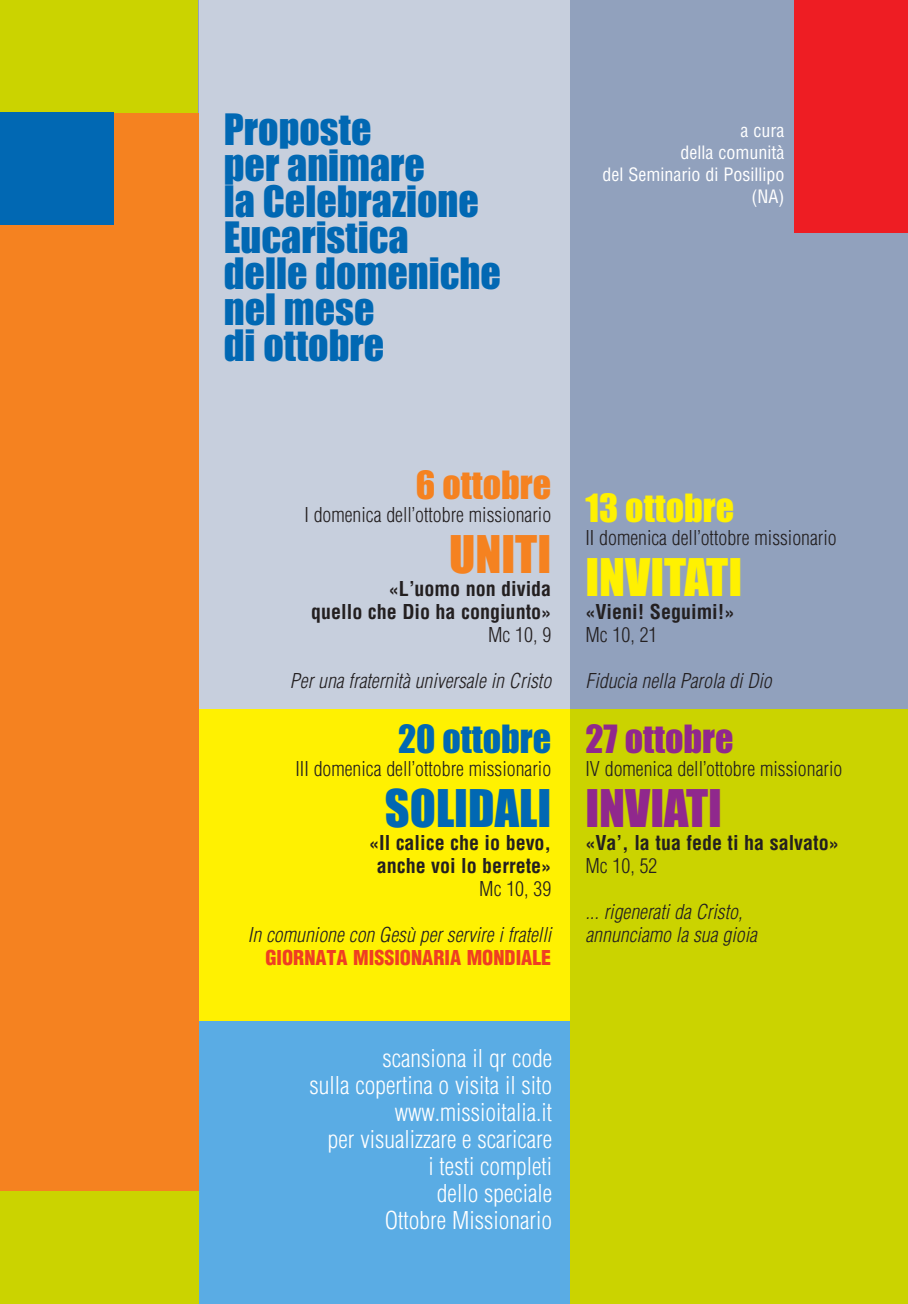
<style>
.page{position:relative;width:908px;height:1304px;background:#fff}
.page>*{position:absolute;margin:0;border:0;box-sizing:border-box;transform-origin:0 0}
.t1{font:48px "Impact";color:#fff101}
.t2{font:48px "Impact";color:#0168b3}
.t3{font:48px "Impact";color:#90288d}
.t4{font:48px "Impact";color:#f58220}
.t5{font:40px/36px "Impact";color:#0168b3}
.t6{font:36px "Impact";color:#fff101}
.t7{font:36px "Impact";color:#90288d}
.t8{font:36px "Impact";color:#0168b3}
.t9{font:36px "Impact";color:#f58220}
.t10{font:300 condensed 24px/27px "Helvetica";color:#fff;text-align:right}
.t11{font:italic 300 condensed 20px/23px "Helvetica";color:#231f20}
.t12{font:700 condensed 20px/23px "Helvetica";color:#231f20;text-align:right}
.t13{font:300 condensed 20px "Helvetica";color:#231f20}
.t14{font:condensed 18px/22px "Helvetica";color:#fff;text-align:right}
.s1{font-weight:300}
.s2{font-weight:900;font-style:normal;color:#ef3e22}
</style>
<div class="page">
<div style="left:0;top:0;width:907px;height:1304px;background:#cbd300"></div>
<div style="left:198px;top:0;width:709px;height:709px;background:#91a1bd"></div>
<div style="left:0;top:113px;width:198px;height:1078px;background:#f58220"></div>
<div style="left:0;top:112px;width:113px;height:113px;background:#0168b3"></div>
<div style="left:794px;top:0;width:113px;height:232px;background:#ee1d23"></div>
<div style="left:198px;top:1020px;width:371px;height:284px;background:#5aace4"></div>
<div style="left:198px;top:0;width:371px;height:709px;background:#c7cfdd"></div>
<div style="left:198px;top:709px;width:371px;height:311px;background:#fff101"></div>
<p class="t5" style="left:224px;top:113px;width:278px">Proposte<br>per animare<br>la Celebrazione<br>Eucaristica delle domeniche nel mese<br>di ottobre</p>
<p class="t14" style="left:602px;top:120px;width:183px">a cura<br>della comunità<br>del Seminario di Posillipo (NA)</p>
<p class="t9" style="left:415px;top:465px;width:137px">6 ottobre</p>
<p class="t13" style="left:304px;top:507px;width:248px">I domenica dell’ottobre missionario</p>
<p class="t4" style="left:449px;top:528px;width:103px">UNITI</p>
<p class="t12" style="left:311px;top:578px;width:241px">«L’uomo non divida<br>quello che Dio ha congiunto»<br><span class="s1">Mc 10, 9</span></p>
<p class="t11" style="left:290px;top:670px;width:263px">Per una fraternità universale in Cristo</p>
<p class="t8" style="left:398px;top:720px;width:155px">20 ottobre</p>
<p class="t13" style="left:295px;top:761px;width:257px">III domenica dell’ottobre missionario</p>
<p class="t2" style="left:385px;top:782px;width:168px">SOLIDALI</p>
<p class="t12" style="left:369px;top:833px;width:183px">«Il calice che io bevo, anche voi lo berrete»<br><span class="s1">Mc 10, 39</span></p>
<p class="t11" style="left:248px;top:925px;width:304px;text-align:right">In comunione con Gesù per servire i fratelli<br><span class="s2">GIORNATA MISSIONARIA MONDIALE</span></p>
<p class="t6" style="left:585px;top:488px;width:150px">13 ottobre</p>
<p class="t13" style="left:585px;top:530px;width:253px">II domenica dell’ottobre missionario</p>
<p class="t1" style="left:585px;top:551px;width:158px">INVITATI</p>
<p class="t12" style="left:585px;top:601px;width:150px;text-align:left">«Vieni! Seguimi!»<br><span class="s1">Mc 10, 21</span></p>
<p class="t11" style="left:585px;top:670px;width:188px">Fiducia nella Parola di Dio</p>
<p class="t7" style="left:585px;top:720px;width:149px">27 ottobre</p>
<p class="t13" style="left:585px;top:761px;width:258px">IV domenica dell’ottobre missionario</p>
<p class="t3" style="left:585px;top:782px;width:138px">INVIATI</p>
<p class="t12" style="left:585px;top:833px;width:255px;text-align:left">«Va’, la tua fede ti ha salvato»<br><span class="s1">Mc 10, 52</span></p>
<p class="t11" style="left:585px;top:902px;width:173px">... rigenerati da Cristo, annunciamo la sua gioia</p>
<p class="t10" style="left:309px;top:1047px;width:244px">scansiona il qr code<br>sulla copertina o visita il sito www.missioitalia.it<br>per visualizzare e scaricare<br>i testi completi<br>dello speciale<br>Ottobre Missionario</p>
</div>
